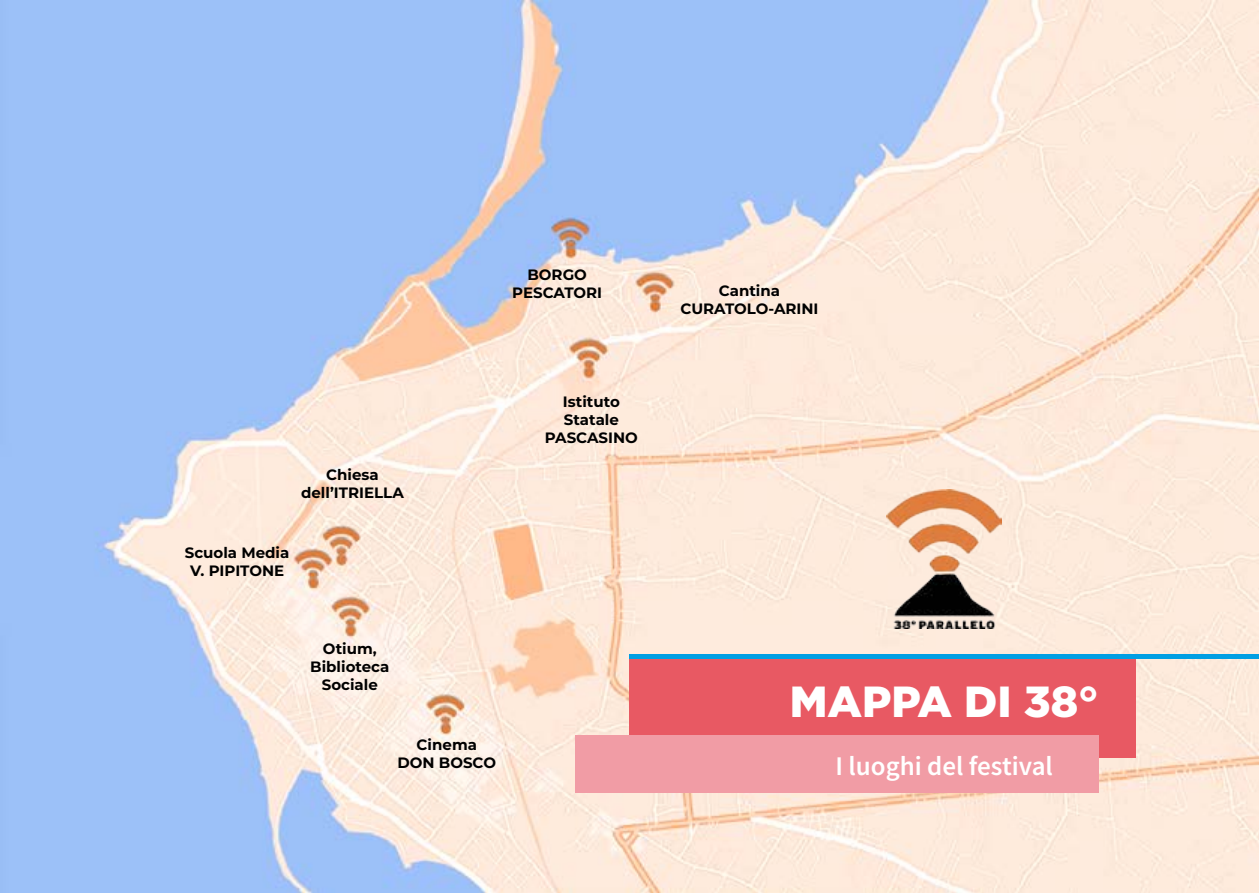
<style>
.page{position:relative;width:1259px;height:893px;background:#fff}
.page>*{position:absolute;margin:0;border:0;box-sizing:border-box;transform-origin:0 0}
.t1{font:900 43.5px "Gotham";color:#fff}
.t2{font:600 27px "Source Sans Pro";color:#fff}
.t3{font:700 15px/18px "Montserrat";color:#000}
</style>
<div class="page">
<img style="left:0;top:0;width:1259px;height:893px">
<div style="left:629px;top:659px;width:506px;height:98px;background:#e85963"></div>
<div style="left:629px;top:654px;width:630px;height:5px;background:#009fe3"></div>
<div style="left:575px;top:736px;width:523px;height:57px;background:#f19ca5"></div>
<img style="left:887px;top:489px;width:114px;height:139px">
<p class="t3" style="left:512px;top:265px;width:40px;text-indent:15px">BORGO<br>PESCATORI</p>
<p class="t3" style="left:301px;top:465px;width:79px;text-indent:25px">Chiesa dell’ITRIELLA</p>
<p class="t3" style="left:190px;top:543px;width:101px;text-indent:-5px">Scuola Media<br>V. PI PITONE</p>
<p class="t3" style="left:310px;top:639px;width:81px;text-align:center">Otium,<br>Biblioteca<br>Sociale</p>
<p class="t3" style="left:397px;top:735px;width:81px;text-indent:19px">Cinema<br>DON BOSCO</p>
<p class="t3" style="left:563px;top:392px;width:58px">I stituto</p>
<p class="t3" style="left:564px;top:410px;width:57px">Statale</p>
<p class="t3" style="left:545px;top:428px;width:22px">PASCASINO</p>
<p class="t3" style="left:719px;top:281px;width:63px">Cantina</p>
<p class="t3" style="left:680px;top:299px;width:35px">CURATOLO</p>
<p class="t3" style="left:768px;top:299px;width:16px">-ARINI</p>
<h1 class="t1" style="left:789px;top:676px;width:310px">MAPPA DI 38°</h1>
<h2 class="t2" style="left:835px;top:748px;width:219px">I luoghi del festival</h2>
</div>
